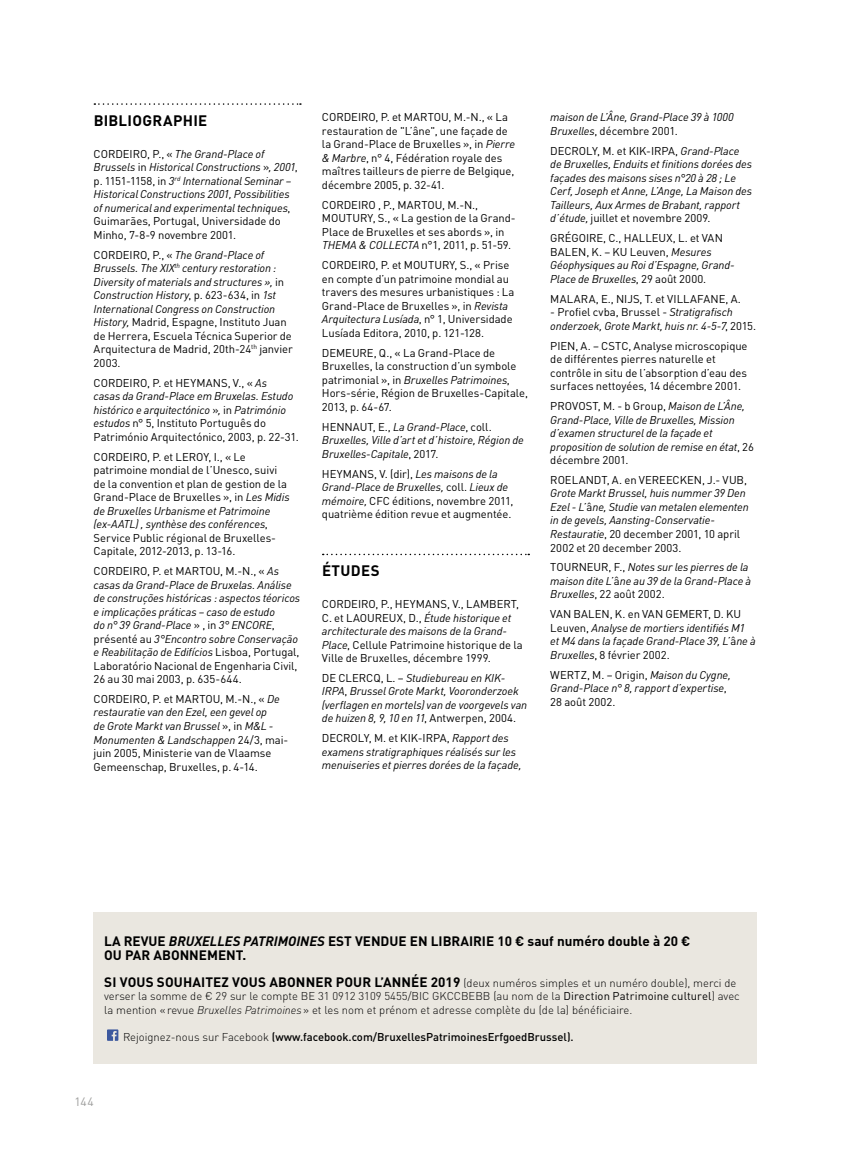
<style>
.page{position:relative;width:851px;height:1149px;background:#fff}
.page>*{position:absolute;margin:0;border:0;box-sizing:border-box;transform-origin:0 0}
.t1{font:700 15px "DINOT";letter-spacing:.015em;color:#000}
.t2{font:700 13.5px/13.5px "DINOT";color:#000}
.t3{font:12px "DINOT";color:#9d9d9c}
.t4{font:italic 11.25px/13.5px "DINOT";letter-spacing:-.01em;color:#000}
.t5{font:11.25px/13.5px "DINOT";letter-spacing:-.005em;color:#000}
.t6{font:300 11.25px/13.5px "DINOT";color:#000}
.t7{font:500 11.25px "DINOT";color:#000}
.t8{font:11.25px "DINOT";letter-spacing:.015em;color:#000}
.s1{font-style:normal}
.s2{font-style:italic}
.s3{font-weight:700;font-size:13.5px}
.s4{font-weight:400}
.s5{font-weight:300}
</style>
<div class="page">
<div style="left:94px;top:912px;width:663px;height:151px;background:#eae7e0"></div>
<svg style="left:107px;top:1029px;width:11px;height:11px"></svg>
<svg style="left:94px;top:103px;width:207px;height:2px"></svg>
<svg style="left:322px;top:553px;width:207px;height:2px"></svg>
<h1 class="t1" style="left:94px;top:111px;width:115px">BIBLIOGRAPHIE</h1>
<p class="t4" style="left:94px;top:147px;width:205px"><span class="s1">CORDEIRO, P., «</span> The Grand-Place of Brussels <span class="s1">in</span> Historical Constructions <span class="s1">»</span>, 2001<span class="s1">, p. 1151-1158, in</span> 3<sup>rd</sup> International Seminar – Historical Constructions 2001, Possibilities of numerical and experimental techniques<span class="s1">, Guimarães, Portugal, Universidade do Minho, 7-8-9 novembre 2001.</span></p>
<p class="t4" style="left:94px;top:247px;width:201px"><span class="s1">CORDEIRO, P., «</span> The Grand-Place of Brussels. The XIX<sup>th</sup> century restoration :<br>Diversity of materials and structures », <span class="s1">in </span>Construction History<span class="s1">, p. 623-634, in</span> 1st International Congress on Construction History, <span class="s1">Madrid, Espagne, Instituto Juan de Herrera, Escuela Técnica Superior de Arquitectura de Madrid, 20th-24</span><sup>th</sup> <span class="s1">janvier 2003.</span></p>
<p class="t5" style="left:94px;top:375px;width:207px">CORDEIRO, P. et HEYMANS, V., « <span class="s2">As<br>casas da Grand-Place em Bruxelas. Estudo histórico e arquitectónico</span> »<span class="s2">,</span> in <span class="s2">Património estudos</span> n° 5, Instituto Português do Património Arquitectónico, 2003, p. 22-31.</p>
<p class="t5" style="left:94px;top:449px;width:197px">CORDEIRO, P. et LEROY, I., « Le patrimoine mondial de l’Unesco, suivi de la convention et plan de gestion de la Grand-Place de Bruxelles », in <span class="s2">Les Midis de Bruxelles Urbanisme et Patrimoine (ex-AATL) , synthèse des conférences</span>, Service Public régional de Bruxelles-Capitale, 2012-2013, p. 13-16.</p>
<p class="t4" style="left:94px;top:564px;width:208px"><span class="s1">CORDEIRO, P. et MARTOU, M.-N., «</span> As casas da Grand-Place de Bruxelas. Análise de construções históricas : aspectos téoricos e implicações práticas – caso de estudo<br>do n° 39 Grand-Place <span class="s1">» , in</span> 3° ENCORE<span class="s1">, présenté au</span> 3°Encontro sobre Conservação e Reabilitação de Edifícios <span class="s1">Lisboa, Portugal, Laboratório Nacional de Engenharia Civil, 26 au 30 mai 2003, p. 635-644.</span></p>
<p class="t5" style="left:94px;top:691px;width:196px">CORDEIRO, P. et MARTOU, M.-N., « <span class="s2">De restauratie van den Ezel, een gevel op<br>de Grote Markt van Brussel</span> », in <span class="s2">M&amp;L - Monumenten &amp; Landschappen</span> 24/3, mai&shy;juin 2005, Ministerie van de Vlaamse Gemeenschap, Bruxelles, p. 4-14.</p>
<p class="t5" style="left:322px;top:110px;width:195px">CORDEIRO, P. et MARTOU, M.-N., « La restauration de "L’âne", une façade de la Grand-Place de Bruxelles », in <span class="s2">Pierre &amp; Marbre</span>, n° 4, Fédération royale des maîtres tailleurs de pierre de Belgique, décembre 2005, p. 32-41.</p>
<p class="t5" style="left:322px;top:198px;width:195px">CORDEIRO , P., MARTOU, M.-N., MOUTURY, S., « La gestion de la Grand-Place de Bruxelles et ses abords », in <span class="s2">THEMA &amp; COLLECTA</span> n°1, 2011, p. 51-59.</p>
<p class="t5" style="left:322px;top:258px;width:194px">CORDEIRO, P. et MOUTURY, S., « Prise en compte d’un patrimoine mondial au travers des mesures urbanistiques : La Grand-Place de Bruxelles », in <span class="s2">Revista Arquitectura Lusíada</span>, n° 1, Universidade Lusíada Editora, 2010, p. 121-128.</p>
<p class="t5" style="left:322px;top:345px;width:207px">DEMEURE, Q., « La Grand-Place de Bruxelles, la construction d’un symbole patrimonial », in <span class="s2">Bruxelles Patrimoines</span>, Hors-série, Région de Bruxelles-Capitale, 2013, p. 64-67.</p>
<p class="t4" style="left:322px;top:419px;width:203px"><span class="s1">HENNAUT, E.,</span> La Grand-Place<span class="s1">, coll.<br></span>Bruxelles, Ville d’art et d’histoire, Région de<br>Bruxelles-Capitale<span class="s1">, 2017.</span></p>
<p class="t5" style="left:322px;top:466px;width:193px">HEYMANS, V. (dir), <span class="s2">Les maisons de la Grand-Place de Bruxelles,</span> coll. <span class="s2">Lieux de mémoire,</span> CFC éditions, novembre 2011, quatrième édition revue et augmentée.</p>
<h1 class="t1" style="left:322px;top:561px;width:59px">ÉTUDES</h1>
<p class="t5" style="left:322px;top:596px;width:202px">CORDEIRO, P., HEYMANS, V., LAMBERT, C. et LAOUREUX, D., <span class="s2">Étude historique et architecturale des maisons de la Grand-Place</span>, Cellule Patrimoine historique de la Ville de Bruxelles, décembre 1999.</p>
<p class="t4" style="left:322px;top:670px;width:207px"><span class="s1">DE CLERCQ, L. –</span> Studiebureau en KIK-IRPA<span class="s1">,</span> Brussel Grote Markt, Vooronderzoek (verflagen en mortels) van de voorgevels van de huizen 8, 9, 10 en 11<span class="s1">, Antwerpen, 2004.</span></p>
<p class="t4" style="left:322px;top:731px;width:201px"><span class="s1">DECROLY, M. et KIK-IRPA,</span> Rapport des examens stratigraphiques réalisés sur les menuiseries et pierres dorées de la façade,</p>
<p class="t4" style="left:550px;top:110px;width:185px">maison de L’Âne, Grand-Place 39 à 1000<br>Bruxelles<span class="s1">, décembre 2001.</span></p>
<p class="t4" style="left:550px;top:144px;width:203px"><span class="s1">DECROLY, M. et KIK-IRPA,</span> Grand-Place de Bruxelles, Enduits et finitions dorées des façades des maisons sises n°20 à 28 ; Le Cerf, Joseph et Anne, L’Ange, La Maison des Tailleurs, Aux Armes de Brabant, rapport d’étude, <span class="s1">juillet et novembre 2009.</span></p>
<p class="t5" style="left:550px;top:231px;width:186px">GRÉGOIRE, C., HALLEUX, L. et VAN BALEN, K. – KU Leuven, <span class="s2">Mesures Géophysiques au Roi d’Espagne, Grand-Place de Bruxelles</span>, 29 août 2000.</p>
<p class="t8" style="left:550px;top:291px;width:192px">MALARA, E., NIJS, T. et VILLAFANE, A.</p>
<p class="t4" style="left:550px;top:305px;width:207px"><span class="s1">- Profiel cvba, Brussel -</span> Stratigrafisch onderzoek, Grote Markt, huis nr. 4-5-7<span class="s1">, 2015.</span></p>
<p class="t5" style="left:550px;top:338px;width:199px">PIEN, A. – CSTC, Analyse microscopique de différentes pierres naturelle et contrôle in situ de l’absorption d’eau des surfaces nettoyées, 14 décembre 2001.</p>
<p class="t4" style="left:550px;top:399px;width:205px"><span class="s1">PROVOST, M. - b Group,</span> Maison de L’Âne, Grand-Place, Ville de Bruxelles, Mission d’examen structurel de la façade et proposition de solution de remise en état<span class="s1">, 26 décembre 2001.</span></p>
<p class="t5" style="left:550px;top:473px;width:198px">ROELANDT, A. en VEREECKEN, J.- VUB,</p>
<p class="t4" style="left:550px;top:486px;width:200px">Grote Markt Brussel, huis nummer 39 Den Ezel - L’<span class="s1">â</span>ne, Studie van metalen elementen in de gevels, Aansting-Conservatie-Restauratie<span class="s1">, 20 december 2001, 10 april 2002 et 20 december 2003.</span></p>
<p class="t4" style="left:550px;top:560px;width:202px"><span class="s1">TOURNEUR, F.,</span> Notes sur les pierres de la maison dite L’<span class="s1">â</span>ne au 39 de la Grand-Place à<br>Bruxelles<span class="s1">, 22 août 2002.</span></p>
<p class="t4" style="left:550px;top:607px;width:207px"><span class="s1">VAN BALEN, K. en VAN GEMERT, D. KU Leuven,</span> Analyse de mortiers identifiés M1 et M4 dans la façade Grand-Place 39, L’<span class="s1">â</span>ne à Bruxelles<span class="s1">, 8 février 2002.</span></p>
<p class="t4" style="left:550px;top:667px;width:182px"><span class="s1">WERTZ, M. – Origin,</span> Maison du Cygne,<br>Grand-Place n° 8, rapport d’expertise<span class="s1">,<br>28 août 2002.</span></p>
<p class="t2" style="left:104px;top:933px;width:587px">LA REVUE <span class="s2">BRUXELLES PATRIMOINES</span> EST VENDUE EN LIBRAIRIE 10 € sauf numéro double à 20 €<br>OU PAR ABONNEMENT.</p>
<p class="t6" style="left:104px;top:975px;width:637px"><span class="s3">SI VOUS SOUHAITEZ VOUS ABONNER POUR L’ANNÉE 2019</span> (deux numéros simples et un numéro double), merci de verser la somme de € 29 sur le compte BE 31 0912 3109 5455/BIC GKCCBEBB (au nom de la <span class="s4">Direction Patrimoine culturel</span>) avec la mention «revue <span class="s2">Bruxelles Patrimoines</span>» et les nom et prénom et adresse complète du (de la) bénéficiaire.</p>
<p class="t7" style="left:123px;top:1029px;width:452px"><span class="s5">Rejoignez-nous sur Facebook</span> (www.facebook.com/BruxellesPatrimoinesErfgoedBrussel).</p>
<p class="t3" style="left:74px;top:1094px;width:21px">144</p>
</div>
